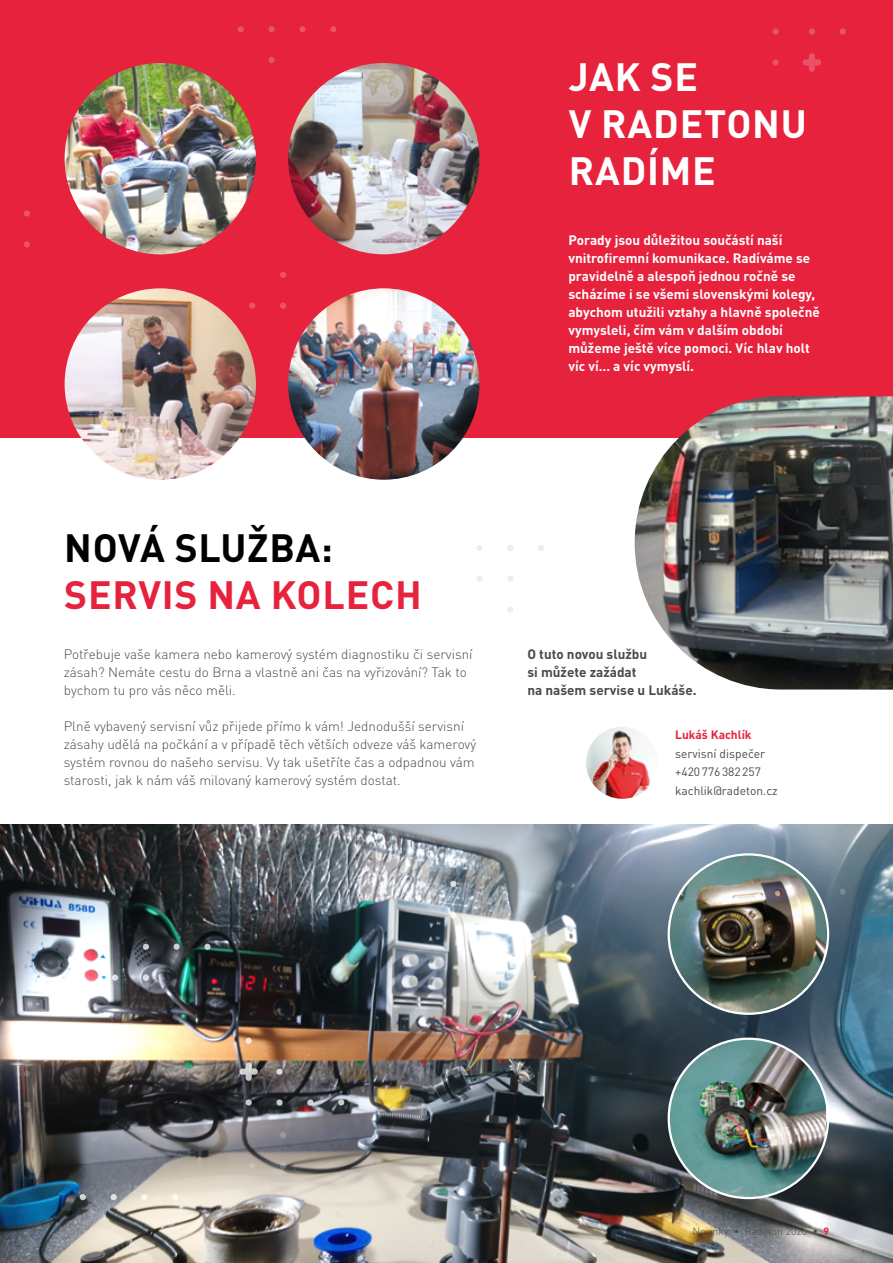
<style>
.page{position:relative;width:893px;height:1263px;background:#fff}
.page>*{position:absolute;margin:0;border:0;box-sizing:border-box;transform-origin:0 0}
.t1{font:700 39px/46.8px "DIN Pro";letter-spacing:.02em;color:#fff}
.t2{font:700 39px "DIN Pro";letter-spacing:.02em;color:#e6223d}
.t3{font:700 39px "DIN Pro";letter-spacing:.015em;color:#000}
.t4{font:300 13.5px/18px "DIN Pro";color:#4a4a49}
.t5{font:700 13.5px/18px "DIN Pro";color:#fff}
.t6{font:700 13.5px/18px "DIN Pro";color:#4a4a49}
.t7{font:12px/18.6px "DIN Pro";color:#4a4a49}
.t8{font:700 12px "DIN Pro";color:#e6223d}
.t9{font:300 10.5px "DIN Pro";color:#4a4a49}
.s1{font-weight:700;color:#e6223d}
</style>
<div class="page">
<div style="left:0;top:0;width:893px;height:437px;background:#e6223d"></div>
<img style="left:0;top:825px;width:893px;height:438px">
<svg style="left:538px;top:545px;width:6px;height:6px"></svg>
<div style="left:507px;top:606px;width:6px;height:7px;background:#ededed;border-radius:50%"></div>
<svg style="left:507px;top:576px;width:6px;height:6px"></svg>
<div style="left:476px;top:576px;width:7px;height:6px;background:#ededed;border-radius:50%"></div>
<div style="left:476px;top:545px;width:7px;height:6px;background:#ededed;border-radius:50%"></div>
<svg style="left:507px;top:545px;width:6px;height:6px"></svg>
<svg style="left:269px;top:57px;width:6px;height:6px"></svg>
<svg style="left:330px;top:26px;width:6px;height:6px"></svg>
<svg style="left:269px;top:26px;width:6px;height:6px"></svg>
<svg style="left:238px;top:26px;width:6px;height:6px"></svg>
<div style="left:299px;top:26px;width:7px;height:6px;background:#e75468;border-radius:50%"></div>
<svg style="left:280px;top:272px;width:6px;height:6px"></svg>
<svg style="left:280px;top:303px;width:6px;height:6px"></svg>
<svg style="left:249px;top:303px;width:6px;height:6px"></svg>
<div style="left:24px;top:241px;width:6px;height:7px;background:#e75468;border-radius:50%"></div>
<div style="left:24px;top:210px;width:6px;height:7px;background:#e75468;border-radius:50%"></div>
<div style="left:840px;top:28px;width:6px;height:7px;background:#e75468;border-radius:50%"></div>
<div style="left:809px;top:28px;width:6px;height:7px;background:#e75468;border-radius:50%"></div>
<svg style="left:772px;top:59px;width:7px;height:7px"></svg>
<svg style="left:772px;top:28px;width:7px;height:7px"></svg>
<svg style="left:803px;top:53px;width:18px;height:19px"></svg>
<svg style="left:307px;top:1099px;width:6px;height:6px"></svg>
<svg style="left:338px;top:1099px;width:6px;height:6px"></svg>
<svg style="left:276px;top:1099px;width:7px;height:6px"></svg>
<svg style="left:246px;top:1099px;width:6px;height:6px"></svg>
<svg style="left:276px;top:1068px;width:7px;height:7px"></svg>
<svg style="left:246px;top:1038px;width:6px;height:6px"></svg>
<div style="left:419px;top:881px;width:7px;height:7px;background:#edeeef;border-radius:50%"></div>
<svg style="left:450px;top:881px;width:6px;height:6px"></svg>
<svg style="left:450px;top:912px;width:6px;height:6px"></svg>
<div style="left:112px;top:974px;width:6px;height:7px;background:#dcdddf;border-radius:50%"></div>
<svg style="left:143px;top:944px;width:6px;height:6px"></svg>
<div style="left:173px;top:944px;width:7px;height:6px;background:#cecfd0;border-radius:50%"></div>
<div style="left:143px;top:974px;width:6px;height:7px;background:#dcdee1;border-radius:50%"></div>
<svg style="left:204px;top:944px;width:7px;height:6px"></svg>
<svg style="left:80px;top:1194px;width:6px;height:6px"></svg>
<svg style="left:111px;top:1194px;width:6px;height:6px"></svg>
<svg style="left:141px;top:1194px;width:6px;height:6px"></svg>
<svg style="left:172px;top:1194px;width:6px;height:6px"></svg>
<svg style="left:239px;top:1062px;width:19px;height:19px"></svg>
<svg style="left:269px;top:917px;width:6px;height:6px"></svg>
<svg style="left:330px;top:886px;width:6px;height:6px"></svg>
<svg style="left:269px;top:886px;width:6px;height:6px"></svg>
<svg style="left:238px;top:886px;width:6px;height:6px"></svg>
<svg style="left:299px;top:886px;width:7px;height:6px"></svg>
<svg style="left:280px;top:1132px;width:6px;height:6px"></svg>
<svg style="left:280px;top:1163px;width:6px;height:6px"></svg>
<svg style="left:249px;top:1163px;width:6px;height:6px"></svg>
<svg style="left:24px;top:1101px;width:6px;height:7px"></svg>
<svg style="left:24px;top:1071px;width:6px;height:6px"></svg>
<svg style="left:840px;top:889px;width:6px;height:6px"></svg>
<img style="left:635px;top:396px;width:258px;height:294px">
<img style="left:669px;top:854px;width:157px;height:160px">
<img style="left:669px;top:1039px;width:157px;height:159px">
<img style="left:65px;top:63px;width:191px;height:191px;border-radius:96px">
<img style="left:288px;top:63px;width:191px;height:191px;border-radius:96px">
<img style="left:65px;top:288px;width:191px;height:192px;border-radius:96px">
<img style="left:288px;top:288px;width:191px;height:192px;border-radius:96px">
<img style="left:586px;top:727px;width:72px;height:72px;border-radius:36px">
<h1 class="t1" style="left:569px;top:49px;width:240px">JAK SE<br>V RADETONU<br>RADÍME</h1>
<p class="t5" style="left:568px;top:230px;width:253px">Porady jsou důležitou součástí naší vnitrofiremní komunikace. Radíváme se pravidelně a alespoň jednou ročně se scházíme i se všemi slovenskými kolegy, abychom utužili vztahy a hlavně společně vymysleli, čím vám v dalším období můžeme ještě více pomoci. Víc hlav holt víc ví… a víc vymyslí.</p>
<h1 class="t3" style="left:64px;top:515px;width:270px">NOVÁ SLUŽBA:</h1>
<h1 class="t2" style="left:64px;top:562px;width:359px">SERVIS NA KOLECH</h1>
<p class="t4" style="left:64px;top:644px;width:410px">Potřebuje vaše kamera nebo kamerový systém diagnostiku či servisní zásah? Nemáte cestu do Brna a vlastně ani čas na vyřizování? Tak to bychom tu pro vás něco měli.</p>
<p class="t4" style="left:64px;top:716px;width:414px">Plně vybavený servisní vůz přijede přímo k vám! Jednodušší servisní zásahy udělá na počkání a v případě těch větších odveze váš kamerový systém rovnou do našeho servisu. Vy tak ušetříte čas a odpadnou vám starosti, jak k nám váš milovaný kamerový systém dostat.</p>
<p class="t6" style="left:527px;top:644px;width:171px">O tuto novou službu<br>si můžete zažádat<br>na našem servise u Lukáše.</p>
<p class="t8" style="left:675px;top:725px;width:78px">Lukáš Kachlík</p>
<p class="t7" style="left:675px;top:743px;width:104px">servisní dispečer +420776382257 kachlik@radeton.cz</p>
<p class="t9" style="left:692px;top:1223px;width:138px">Novinky • Radeton 2020 • <span class="s1">9</span></p>
</div>
